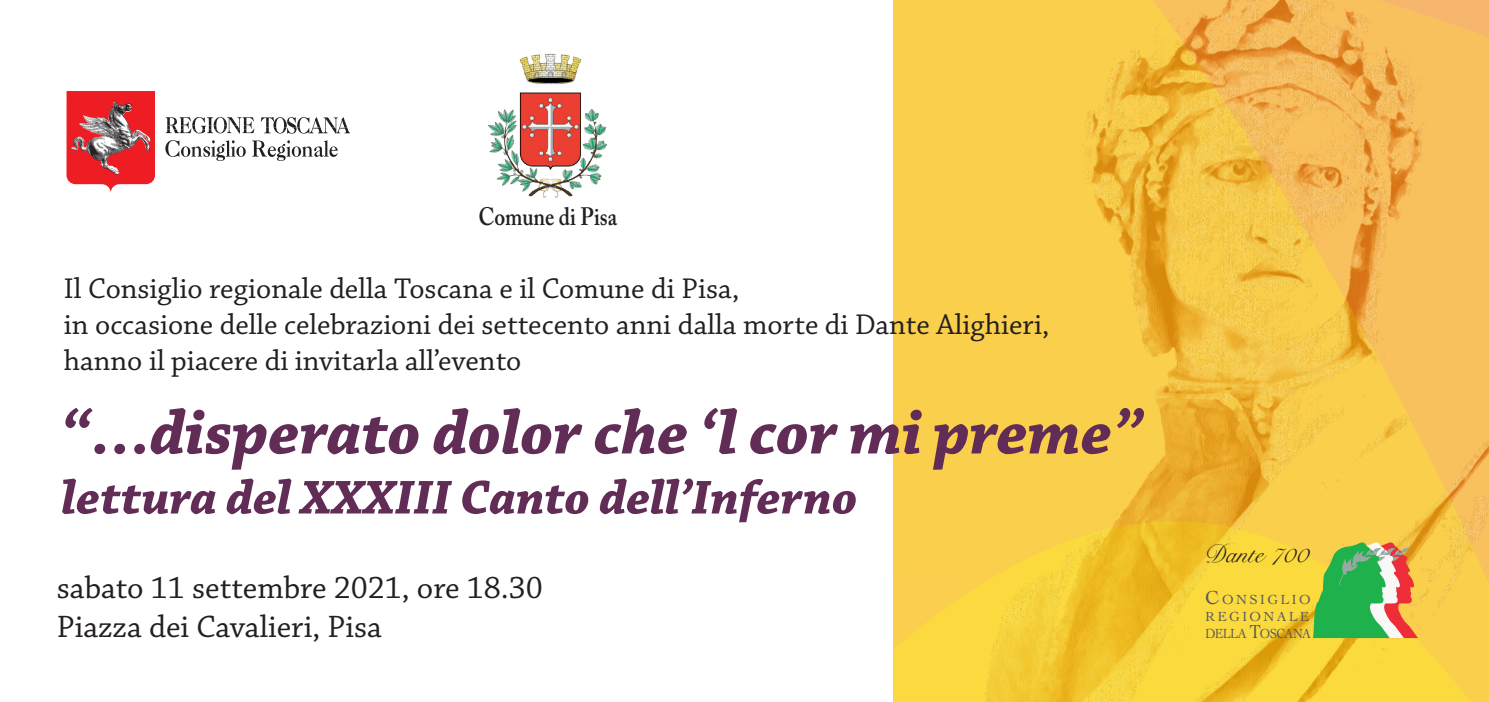
<style>
.page{position:relative;width:1489px;height:702px;background:#fff}
.page>*{position:absolute;margin:0;border:0;box-sizing:border-box;transform-origin:0 0}
.t1{font:italic 700 65px "Chaparral Pro";color:#612c56}
.t2{font:italic 700 50px "Chaparral Pro";color:#612c56}
.t3{font:32.5px/39px "Chaparral Pro";color:#231f20}
.t4{font:30px/36px "Chaparral Pro";color:#231f20}
.t5{font:600 25px "Adobe Caslon Pro";color:#231f20;scale:.85 1}
.t6{font:25px "Snell Roundhand";color:#231f20}
.t7{font:13.75px/16.8px "Cochin";letter-spacing:.16em;color:#57585a}
.s1{font-size:19.75px}
</style>
<div class="page">
<img style="left:893px;top:0;width:595px;height:702px">
<img style="left:488px;top:53px;width:119px;height:145px">
<svg style="left:66px;top:91px;width:89px;height:101px"></svg>
<img style="left:69px;top:100px;width:83px;height:76px">
<svg style="left:165px;top:140px;width:81px;height:21px"></svg>
<svg style="left:252px;top:140px;width:86px;height:21px"></svg>
<svg style="left:166px;top:117px;width:88px;height:16px"></svg>
<svg style="left:261px;top:117px;width:89px;height:17px"></svg>
<svg style="left:1312px;top:541px;width:105px;height:97px;background:#87af60"></svg>
<p class="t5" style="left:478px;top:202px;width:164px">Comune di Pisa</p>
<p class="t4" style="left:64px;top:272px;width:987px">Il Consiglio regionale della Toscana e il Comune di Pisa,<br>in occasione delle celebrazioni dei settecento anni dalla morte di Dante Alighieri, hanno il piacere di invitarla all’evento</p>
<h1 class="t1" style="left:61px;top:395px;width:1082px">“…disperato dolor che ‘l cor mi preme”</h1>
<h2 class="t2" style="left:61px;top:468px;width:797px">lettura del XXXIII Canto dell’Inferno</h2>
<p class="t3" style="left:57px;top:570px;width:487px">sabato 11 settembre 2021, ore 18.30<br>Piazza dei Cavalieri, Pisa</p>
<p class="t6" style="left:1203px;top:533px;width:105px">Dante 700</p>
<p class="t7" style="left:1205px;top:590px;width:107px"><span class="s1">C</span>ONSIGLIO<br>REGIONALE<br>DELLA <span class="s1">T</span>OSCANA</p>
</div>
